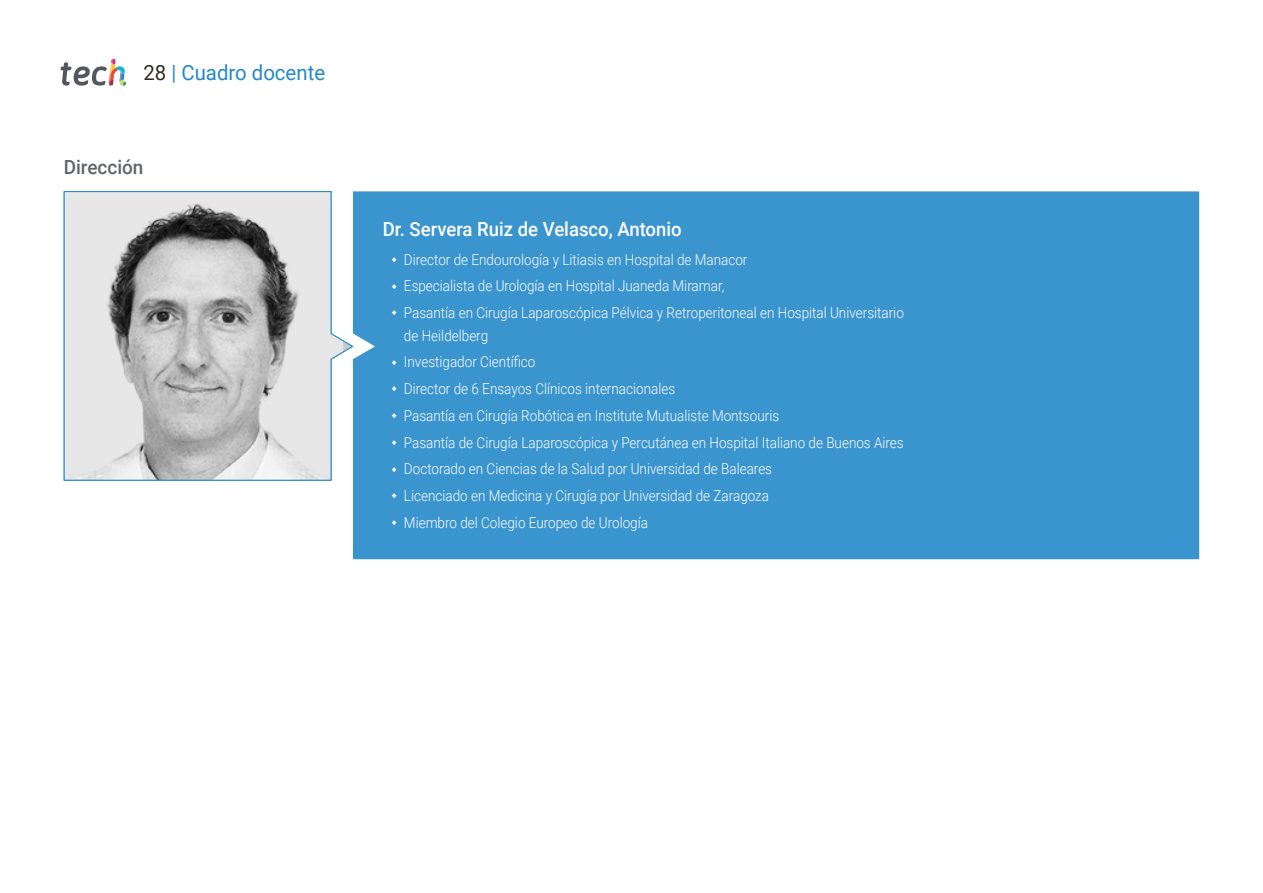
<style>
.page{position:relative;width:1263px;height:893px;background:#fff}
.page>*{position:absolute;margin:0;border:0;box-sizing:border-box;transform-origin:0 0}
.t1{font:21px "Roboto";color:#2488c9}
.t2{font:500 19.5px "Roboto";color:#fff;scale:.95 1}
.t3{font:500 19.5px "Roboto";color:#61646a}
.t4{font:300 15px/26.7px "Roboto";color:#fff;scale:.9 1}
.s1{color:#312e20}
</style>
<div class="page">
<div style="left:353px;top:191px;width:846px;height:368px;background:#3a94ce"></div>
<svg style="left:64px;top:191px;width:289px;height:290px;background:#c6c7c8"></svg>
<svg style="left:61px;top:59px;width:65px;height:27px"></svg>
<svg style="left:392px;top:257px;width:5px;height:5px"></svg>
<svg style="left:392px;top:284px;width:5px;height:5px"></svg>
<svg style="left:392px;top:310px;width:5px;height:5px"></svg>
<svg style="left:392px;top:360px;width:5px;height:5px"></svg>
<svg style="left:392px;top:386px;width:5px;height:5px"></svg>
<svg style="left:392px;top:413px;width:5px;height:5px"></svg>
<svg style="left:392px;top:440px;width:5px;height:5px"></svg>
<svg style="left:392px;top:467px;width:5px;height:5px"></svg>
<svg style="left:392px;top:493px;width:5px;height:5px"></svg>
<svg style="left:392px;top:520px;width:5px;height:5px"></svg>
<h1 class="t1" style="left:144px;top:57px;width:183px"><span class="s1">28</span> | Cuadro docente</h1>
<h2 class="t3" style="left:64px;top:154px;width:81px">Dirección</h2>
<h2 class="t2" style="left:383px;top:215px;width:316px">Dr. Servera Ruiz de Velasco, Antonio</h2>
<p class="t4" style="left:404px;top:245px;width:557px">Director de Endourología y Litiasis en Hospital de Manacor<br>Especialista de Urología en Hospital Juaneda Miramar,<br>Pasantía en Cirugía Laparoscópica Pélvica y Retroperitoneal en Hospital Universitario</p>
<p class="t4" style="left:404px;top:321px;width:557px">de Heildelberg<br>Investigador Científico<br>Director de 6 Ensayos Clínicos internacionales<br>Pasantía en Cirugía Robótica en Institute Mutualiste Montsouris<br>Pasantía de Cirugía Laparoscópica y Percutánea en Hospital Italiano de Buenos Aires Doctorado en Ciencias de la Salud por Universidad de Baleares<br>Licenciado en Medicina y Cirugía por Universidad de Zaragoza<br>Miembro del Colegio Europeo de Urología</p>
</div>
